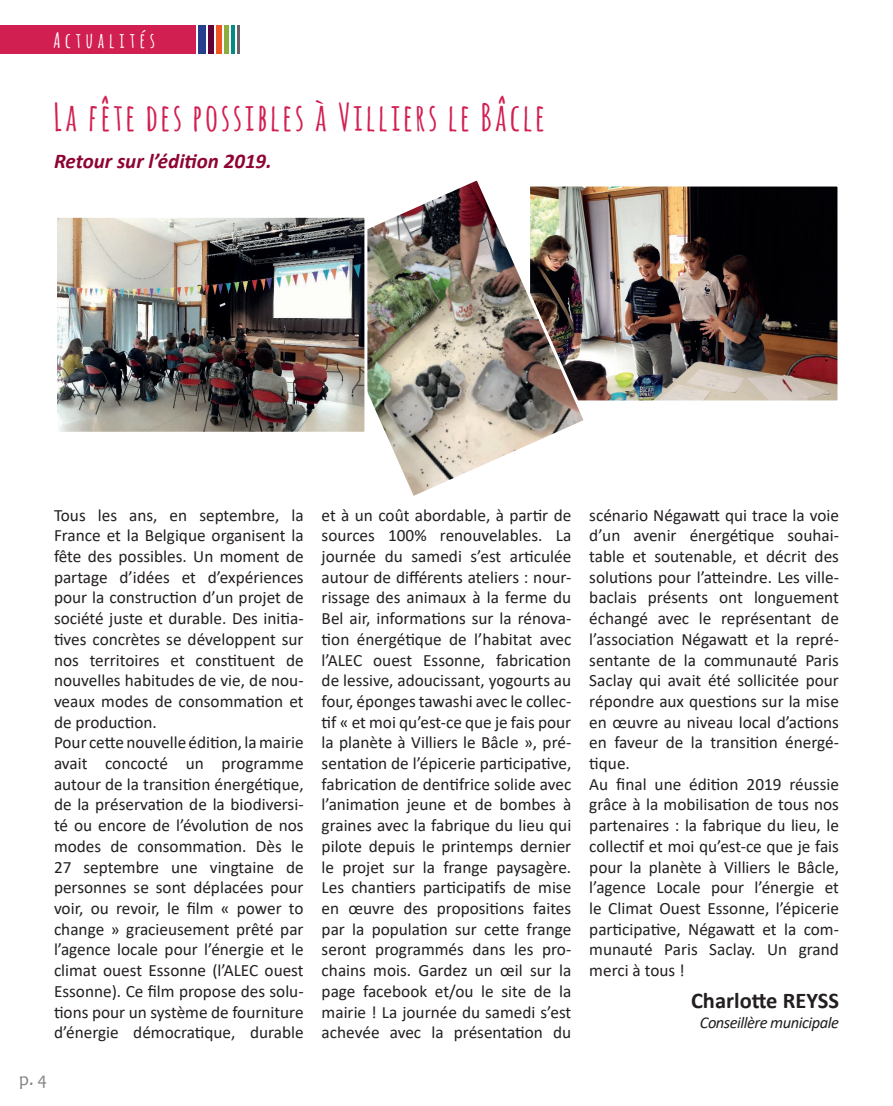
<style>
.page{position:relative;width:893px;height:1106px;background:#fff}
.page>*{position:absolute;margin:0;border:0;box-sizing:border-box;transform-origin:0 0}
.t1{font:700 37.5px "Amatic";letter-spacing:.1em;color:#d21f51}
.t2{font:700 22.5px "Calibri";color:#231f20}
.t3{font:italic 700 21px "Calibri";color:#8e0532}
.t4{font:700 21px "Amatic";letter-spacing:.25em;color:#fff}
.t5{font:18px "Candara";color:#808285}
.t6{font:17.25px/20.7px "Calibri";color:#231f20}
.t7{font:italic 16.5px "Calibri";letter-spacing:-.03em;color:#231f20}
</style>
<div class="page">
<div style="left:0;top:26px;width:196px;height:28px;background:#d21f51"></div>
<div style="left:208px;top:26px;width:6px;height:28px;background:#620037"></div>
<div style="left:217px;top:26px;width:5px;height:28px;background:#f15622"></div>
<div style="left:224px;top:26px;width:5px;height:28px;background:#8fad3c"></div>
<hr style="left:231px;top:26px;width:4px;height:28px;background:#008e84">
<hr style="left:237px;top:26px;width:3px;height:28px;background:#6c6369">
<div style="left:198px;top:26px;width:7px;height:28px;background:#253f8e"></div>
<img style="left:589px;top:187px;width:247px;height:212px">
<div style="left:527px;top:183px;width:313px;height:220px;border:3px solid #fff"></div>
<img style="left:367px;top:180px;width:222px;height:316px">
<img style="left:58px;top:219px;width:305px;height:212px">
<div style="left:54px;top:215px;width:313px;height:220px;border:3px solid #fff"></div>
<p class="t4" style="left:53px;top:25px;width:103px">Actualités</p>
<h1 class="t1" style="left:54px;top:90px;width:492px">La fête des possibles à Villiers le Bâcle</h1>
<p class="t3" style="left:54px;top:146px;width:219px">Retour sur l’édition 2019.</p>
<p class="t6" style="left:54px;top:504px;width:251px">Tous les ans, en septembre, la France et la Belgique organisent la fête des possibles. Un moment de partage d’idées et d’expériences pour la construction d’un projet de société juste et durable. Des initia&shy;tives concrètes se développent sur nos territoires et constituent de nouvelles habitudes de vie, de nou&shy;veaux modes de consommation et de production.<br>Pour cette nouvelle édition, la mairie avait concocté un programme autour de la transition énergétique, de la préservation de la biodiversi&shy;té ou encore de l’évolution de nos modes de consommation. Dès le 27 septembre une vingtaine de personnes se sont déplacées pour voir, ou revoir, le film « power to change » gracieusement prêté par l’agence locale pour l’énergie et le climat ouest Essonne (l’ALEC ouest Essonne). Ce film propose des solu&shy;tions pour un système de fourniture d’énergie démocratique, durable</p>
<p class="t6" style="left:322px;top:504px;width:251px;text-align:justify">et à un coût abordable, à partir de sources 100% renouvelables. La journée du samedi s’est articulée autour de différents ateliers : nour&shy;rissage des animaux à la ferme du Bel air, informations sur la rénova&shy;tion énergétique de l’habitat avec l’ALEC ouest Essonne, fabrication de lessive, adoucissant, yogourts au four, éponges tawashi avec le collec&shy;tif « et moi qu’est-ce que je fais pour la planète à Villiers le Bâcle », pré&shy;sentation de l’épicerie participative, fabrication de dentifrice solide avec l’animation jeune et de bombes à graines avec la fabrique du lieu qui pilote depuis le printemps dernier le projet sur la frange paysagère.<br>Les chantiers participatifs de mise en œuvre des propositions faites par la population sur cette frange seront programmés dans les pro&shy;chains mois. Gardez un œil sur la page facebook et/ou le site de la mairie ! La journée du samedi s’est achevée avec la présentation du</p>
<p class="t6" style="left:589px;top:504px;width:251px">scénario Négawatt qui trace la voie d’un avenir énergétique souhai&shy;table et soutenable, et décrit des solutions pour l’atteindre. Les ville&shy;baclais présents ont longuement échangé avec le représentant de l’association Négawatt et la repré&shy;sentante de la communauté Paris<br>Saclay qui avait été sollicitée pour répondre aux questions sur la mise en œuvre au niveau local d’actions en faveur de la transition énergé&shy;tique.<br>Au final une édition 2019 réussie grâce à la mobilisation de tous nos partenaires : la fabrique du lieu, le collectif et moi qu’est-ce que je fais pour la planète à Villiers le Bâcle, l’agence Locale pour l’énergie et le Climat Ouest Essonne, l’épicerie participative, Négawatt et la com&shy;munauté Paris Saclay. Un grand merci à tous !</p>
<h2 class="t2" style="left:691px;top:984px;width:149px">Charlotte REYSS</h2>
<p class="t7" style="left:700px;top:1010px;width:141px">Conseillère municipale</p>
<p class="t5" style="left:19px;top:1067px;width:30px">p. 4</p>
</div>
